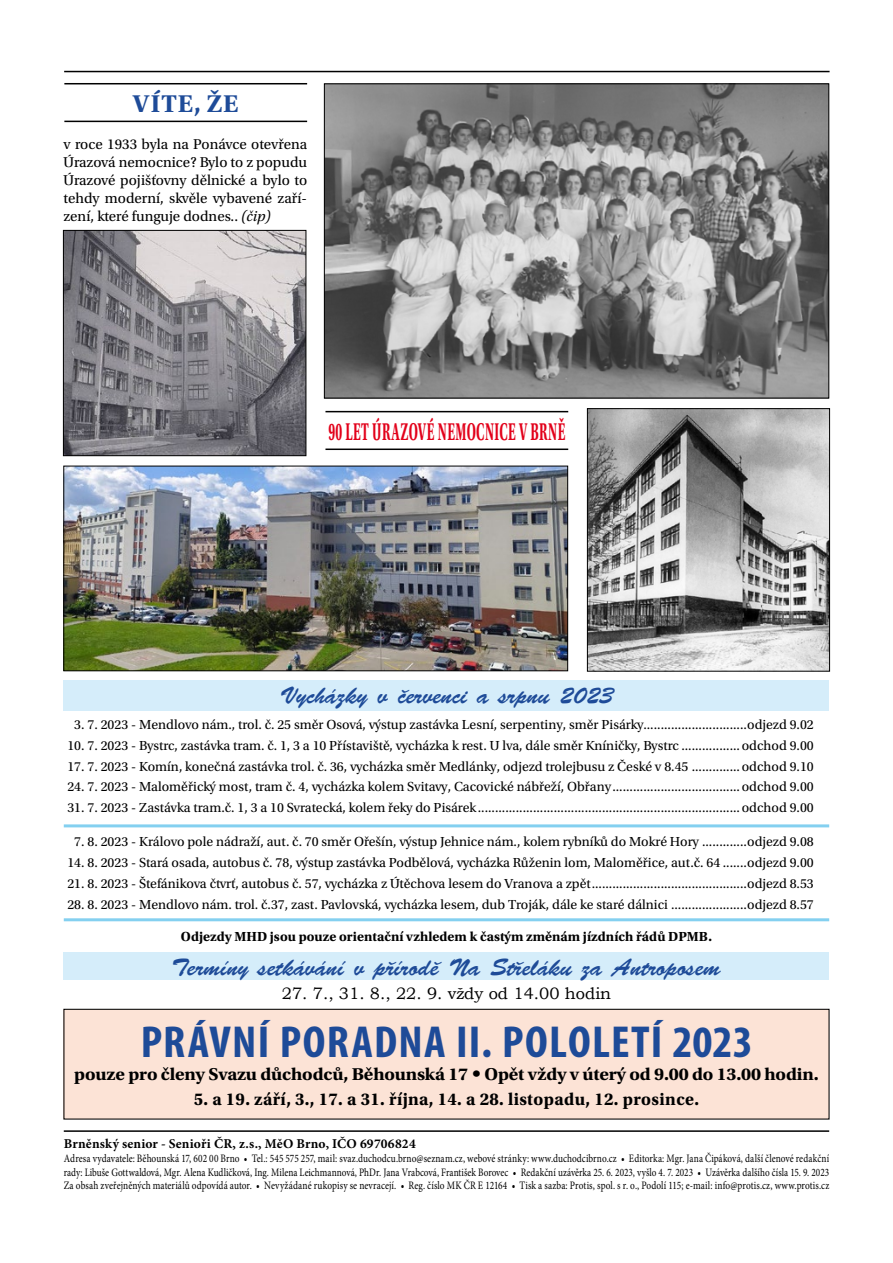
<style>
.page{position:relative;width:893px;height:1263px;background:#fff}
.page>*{position:absolute;margin:0;border:0;box-sizing:border-box;transform-origin:0 0}
.t1{font:700 condensed 45px "Myriad Pro";letter-spacing:.025em;color:#1e4b98;scale:1.05 1}
.t2{font:700 25.5px "Utopia Std";letter-spacing:.035em;color:#e2001a;scale:.5 1}
.t3{font:700 25.5px "Utopia Std";letter-spacing:.04em;color:#1e4b98}
.t4{font:24px "Banff";color:#1e4b98}
.t5{font:700 18px "Utopia Std";letter-spacing:-.005em;color:#000;scale:1.05 1}
.t6{font:700 18px "Utopia Std";letter-spacing:.02em;color:#000}
.t7{font:16.5px "Bookman Old Style";color:#000}
.t8{font:15px/18px "Utopia Std";color:#000;text-align:justify}
.t9{font:13.8px "Utopia Std";color:#000}
.t10{font:700 13.8px "Utopia Std";color:#000}
.t11{font:700 13.5px "Minion Pro";letter-spacing:.015em;color:#000}
.t12{font:11.4px/13.6px "Minion Pro";letter-spacing:.01em;color:#000;text-align:justify;scale:.82 1}
.s1{font-style:italic}
.s2{font-family:"Helvetica Neue LT Pro";font-weight:400}
</style>
<div class="page">
<div style="left:63px;top:952px;width:766px;height:28px;background:#d5edfa"></div>
<hr style="left:64px;top:1130px;width:765px;height:2px;background:#000">
<div style="left:64px;top:680px;width:765px;height:31px;background:#d5edfa"></div>
<hr style="left:64px;top:824px;width:765px;height:3px;background:#84d0f0">
<hr style="left:64px;top:918px;width:765px;height:3px;background:#84d0f0">
<div style="left:64px;top:1009px;width:765px;height:110px;background:#fce3d6"></div>
<div style="left:63px;top:1009px;width:767px;height:110px;border:1px solid #000"></div>
<hr style="left:64px;top:71px;width:766px;height:1px;background:#000">
<img style="left:65px;top:468px;width:501px;height:201px">
<div style="left:63px;top:466px;width:505px;height:205px;border:1px solid #000"></div>
<hr style="left:64px;top:83px;width:243px;height:1px;background:#000">
<hr style="left:64px;top:121px;width:243px;height:1px;background:#000">
<hr style="left:325px;top:411px;width:243px;height:1px;background:#000">
<hr style="left:325px;top:448px;width:243px;height:2px;background:#000">
<img style="left:65px;top:232px;width:239px;height:222px">
<div style="left:63px;top:230px;width:243px;height:226px;border:1px solid #000"></div>
<img style="left:326px;top:85px;width:501px;height:311px">
<div style="left:324px;top:83px;width:505px;height:315px;border:1px solid #000"></div>
<img style="left:589px;top:410px;width:239px;height:259px">
<div style="left:587px;top:408px;width:243px;height:263px;border:1px solid #000"></div>
<h2 class="t3" style="left:133px;top:89px;width:107px">VÍTE, ŽE</h2>
<p class="t8" style="left:64px;top:135px;width:245px">v roce 1933 byla na Ponávce otevřena Úrazová nemocnice? Bylo to z popudu Úrazové pojišťovny dělnické a bylo to tehdy moderní, skvěle vybavené zaří&shy;zení, které funguje dodnes.. <span class="s1">(čip)</span></p>
<h2 class="t2" style="left:328px;top:417px;width:475px">90 LET ÚRAZOVÉ NEMOCNICE V BRNĚ</h2>
<h3 class="t4" style="left:280px;top:681px;width:334px">Vycházky v červenci a srpnu 2023</h3>
<p class="t9" style="left:74px;top:717px;width:741px">3. 7. 2023 - Mendlovo nám., trol. č. 25 směr Osová, výstup zastávka Lesní, serpentiny, směr Pisárky..............................odjezd 9.02</p>
<p class="t9" style="left:67px;top:738px;width:748px">10. 7. 2023 - Bystrc, zastávka tram. č. 1, 3 a 10 Přístaviště, vycházka k rest. U lva, dále směr Kníničky, Bystrc .................odchod 9.00</p>
<p class="t9" style="left:67px;top:759px;width:748px">17. 7. 2023 - Komín, konečná zastávka trol. č. 36, vycházka směr Medlánky, odjezd trolejbusu z České v 8.45 ..............odchod 9.10</p>
<p class="t9" style="left:67px;top:779px;width:748px">24. 7. 2023 - Maloměřický most, tram č. 4, vycházka kolem Svitavy, Cacovické nábřeží, Obřany.....................................odchod 9.00</p>
<p class="t9" style="left:67px;top:800px;width:748px">31. 7. 2023 - Zastávka tram.č. 1, 3 a 10 Svratecká, kolem řeky do Pisárek............................................................................odchod 9.00</p>
<p class="t9" style="left:74px;top:834px;width:741px">7. 8. 2023 - Královo pole nádraží, aut. č. 70 směr Ořešín, výstup Jehnice nám., kolem rybníků do Mokré Hory .............odjezd 9.08</p>
<p class="t9" style="left:67px;top:855px;width:748px">14. 8. 2023 - Stará osada, autobus č. 78, výstup zastávka Podbělová, vycházka Růženin lom, Maloměřice, aut.č. 64 .......odjezd 9.00</p>
<p class="t9" style="left:67px;top:876px;width:748px">21. 8. 2023 - Štefánikova čtvrť, autobus č. 57, vycházka z Útěchova lesem do Vranova a zpět.............................................odjezd 8.53</p>
<p class="t9" style="left:67px;top:896px;width:748px">28. 8. 2023 - Mendlovo nám. trol. č.37, zast. Pavlovská, vycházka lesem, dub Troják, dále ke staré dálnici ......................odjezd 8.57</p>
<p class="t10" style="left:181px;top:928px;width:533px">Odjezdy MHD jsou pouze orientační vzhledem k častým změnám jízdních řádů DPMB.</p>
<h3 class="t4" style="left:172px;top:953px;width:550px">Termíny setkávání v přírodě Na Střeláku za Antroposem</h3>
<p class="t7" style="left:282px;top:983px;width:331px">27. 7., 31. 8., 22. 9. vždy od 14.00 hodin</p>
<h1 class="t1" style="left:141px;top:1013px;width:584px">PRÁVNÍ PORADNA II. POLOLETÍ 2023</h1>
<h3 class="t5" style="left:74px;top:1064px;width:710px">pouze pro členy Svazu důchodců, Běhounská 17 <span class="s2">•</span> Opět vždy v úterý od 9.00 do 13.00 hodin.</h3>
<h3 class="t6" style="left:194px;top:1089px;width:507px">5. a 19. září, 3., 17. a 31. října, 14. a 28. listopadu, 12. prosince.</h3>
<p class="t11" style="left:64px;top:1134px;width:354px">Brněnský senior - Senioři ČR, z.s., MěO Brno, IČO 69706824</p>
<p class="t12" style="left:64px;top:1151px;width:935px">Adresa vydavatele: Běhounská 17, 602 00 Brno • Tel.: 545 575 257, mail: svaz.duchodcu.brno@seznam.cz, webové stránky: www.duchodcibrno.cz • Editorka: Mgr. Jana Čipáková, další členové redakční rady: Libuše Gottwaldová, Mgr. Alena Kudličková, Ing. Milena Leichmannová, PhDr. Jana Vrabcová, František Borovec • Redakční uzávěrka 25. 6. 2023, vyšlo 4. 7. 2023 • Uzávěrka dalšího čísla 15. 9. 2023<br>Za obsah zveřejněných materiálů odpovídá autor. • Nevyžádané rukopisy se nevracejí. • Reg. číslo MK ČR E 12164 • Tisk a sazba: Protis, spol. s r. o., Podolí 115; e-mail: info@protis.cz, www.protis.cz</p>
</div>
